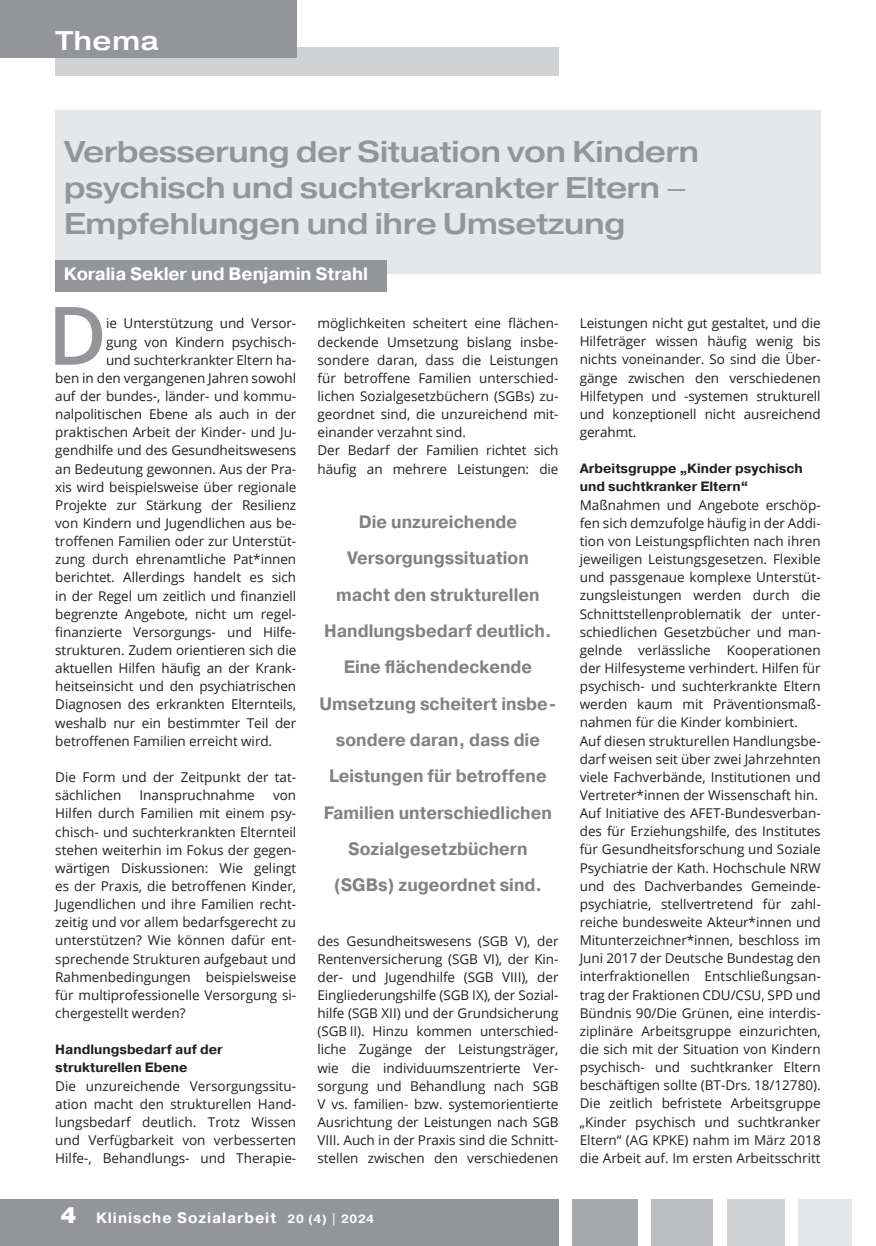
<style>
.page{position:relative;width:876px;height:1246px;background:#fff}
.page>*{position:absolute;margin:0;border:0;box-sizing:border-box;transform-origin:0 0}
.t1{font:600 80.7px "Open Sans";color:#939598}
.t2{font:500 30px/36px "Pragmatica Ext";letter-spacing:-.02em;color:#939598}
.t3{font:500 27px "Pragmatica Ext";letter-spacing:.02em;color:#fff}
.t4{font:700 18px/36.3px "Pragmatica";color:#808285;text-align:center;scale:.95 1}
.t5{font:700 18px "Pragmatica";letter-spacing:-.005em;color:#fff}
.t6{font:700 15px "Pragmatica";letter-spacing:.06em;color:#fff}
.t7{font:13.5px/18.1px "Open Sans";color:#231f20;text-align:justify}
.t8{font:700 13.5px/18.1px "Pragmatica";color:#231f20}
.s1{font-weight:900;font-size:22.5px}
.s2{font-size:12px}
</style>
<div class="page">
<div style="left:0;top:1200px;width:558px;height:46px;background:#939598"></div>
<div style="left:55px;top:47px;width:503px;height:29px;background:#d1d2d4"></div>
<div style="left:0;top:0;width:296px;height:58px;background:#939598"></div>
<div style="left:572px;top:1200px;width:66px;height:46px;background:#a8a9ad"></div>
<div style="left:651px;top:1200px;width:62px;height:46px;background:#bcbdc0"></div>
<div style="left:727px;top:1200px;width:57px;height:46px;background:#d1d2d4"></div>
<div style="left:798px;top:1200px;width:53px;height:46px;background:#e6e7e9"></div>
<div style="left:55px;top:111px;width:766px;height:163px;background:#e6e7e9"></div>
<div style="left:55px;top:260px;width:332px;height:32px;background:#939598"></div>
<h3 class="t3" style="left:55px;top:24px;width:105px">Thema</h3>
<h2 class="t2" style="left:64px;top:134px;width:637px">Verbesserung der Situation von Kindern psychisch und suchterkrankter Eltern –<br>Empfehlungen und ihre Umsetzung</h2>
<h3 class="t5" style="left:64px;top:262px;width:306px">Koralia Sekler und Benjamin Strahl</h3>
<h1 class="t1" style="left:48px;top:280px;width:61px">D</h1>
<p class="t7" style="left:106px;top:314px;width:192px">ie Unterstützung und Versor-</p>
<p class="t7" style="left:106px;top:332px;width:192px">gung von Kindern psychisch-</p>
<p class="t7" style="left:106px;top:350px;width:192px">und suchterkrankter Eltern ha-</p>
<p class="t7" style="left:55px;top:368px;width:242px">ben in den vergangenen Jahren sowohl</p>
<p class="t7" style="left:55px;top:387px;width:242px">auf der bundes-, länder- und kommu-</p>
<p class="t7" style="left:55px;top:405px;width:242px">nalpolitischen Ebene als auch in der</p>
<p class="t7" style="left:55px;top:423px;width:243px">praktischen Arbeit der Kinder- und Ju-</p>
<p class="t7" style="left:55px;top:441px;width:242px">gendhilfe und des Gesundheitswesens</p>
<p class="t7" style="left:55px;top:459px;width:242px">an Bedeutung gewonnen. Aus der Pra-</p>
<p class="t7" style="left:55px;top:477px;width:242px">xis wird beispielsweise über regionale</p>
<p class="t7" style="left:55px;top:495px;width:242px">Projekte zur Stärkung der Resilienz</p>
<p class="t7" style="left:55px;top:514px;width:243px">von Kindern und Jugendlichen aus be-</p>
<p class="t7" style="left:55px;top:532px;width:242px">troffenen Familien oder zur Unterstüt-</p>
<p class="t7" style="left:55px;top:550px;width:242px">zung durch ehrenamtliche Pat*innen</p>
<p class="t7" style="left:55px;top:568px;width:242px">berichtet. Allerdings handelt es sich</p>
<p class="t7" style="left:55px;top:586px;width:242px">in der Regel um zeitlich und finanziell</p>
<p class="t7" style="left:55px;top:604px;width:242px">begrenzte Angebote, nicht um regel-</p>
<p class="t7" style="left:55px;top:622px;width:242px">finanzierte Versorgungs- und Hilfe-</p>
<p class="t7" style="left:55px;top:641px;width:242px">strukturen. Zudem orientieren sich die</p>
<p class="t7" style="left:55px;top:659px;width:242px">aktuellen Hilfen häufig an der Krank-</p>
<p class="t7" style="left:55px;top:677px;width:242px">heitseinsicht und den psychiatrischen</p>
<p class="t7" style="left:55px;top:695px;width:242px">Diagnosen des erkrankten Elternteils,</p>
<p class="t7" style="left:55px;top:713px;width:242px">weshalb nur ein bestimmter Teil der</p>
<p class="t7" style="left:55px;top:731px;width:218px">betroffenen Familien erreicht wird.</p>
<p class="t7" style="left:55px;top:768px;width:242px">Die Form und der Zeitpunkt der tat&shy;sächlichen</p>
<p class="t7" style="left:140px;top:786px;width:117px">Inanspruchnahme</p>
<p class="t7" style="left:55px;top:786px;width:242px;text-indent:218px">von Hilfen durch Familien mit einem psy&shy;chisch- und suchterkrankten Elternteil stehen weiterhin im Fokus der gegen&shy;wärtigen Diskussionen: Wie gelingt es der Praxis, die betroffenen Kinder, Jugendlichen und ihre Familien recht&shy;zeitig und vor allem bedarfsgerecht zu unterstützen? Wie können dafür ent&shy;sprechende Strukturen aufgebaut und Rahmenbedingungen beispielsweise für multiprofessionelle Versorgung si&shy;chergestellt werden?</p>
<p class="t8" style="left:55px;top:1041px;width:169px">Handlungsbedarf auf der strukturellen Ebene</p>
<p class="t7" style="left:55px;top:1076px;width:242px">Die unzureichende Versorgungssitu&shy;ation macht den strukturellen Hand&shy;lungsbedarf deutlich. Trotz Wissen und Verfügbarkeit von verbesserten Hilfe-, Behandlungs- und Therapie-</p>
<p class="t7" style="left:317px;top:314px;width:242px;text-align:left">möglichkeiten scheitert eine flächen&shy;deckende Umsetzung bislang insbe&shy;sondere daran, dass die Leistungen für betroffene Familien unterschied&shy;lichen Sozialgesetzbüchern (SGBs) zu&shy;geordnet sind, die unzureichend mit&shy;einander verzahnt sind.<br>Der Bedarf der Familien richtet sich häufig an mehrere Leistungen: die</p>
<p class="t4" style="left:319px;top:504px;width:251px">Die unzureichende<br>Versorgungssituation macht den strukturellen<br>Handlungsbedarf deutlich.<br>Eine flächendeckende<br>Umsetzung scheitert insbe&shy;sondere daran, dass die<br>Leistungen für betroffene<br>Familien unterschiedlichen<br>Sozialgesetzbüchern (SGBs) zugeordnet sind.</p>
<p class="t7" style="left:317px;top:931px;width:243px">des Gesundheitswesens (SGB V), der Rentenversicherung (SGB VI), der Kin&shy;der- und Jugendhilfe (SGB VIII), der Eingliederungshilfe (SGB IX), der Sozial&shy;hilfe (SGB XII) und der Grundsicherung (SGB II). Hinzu kommen unterschied&shy;liche Zugänge der Leistungsträger, wie die individuumszentrierte Ver&shy;sorgung und Behandlung nach SGB V vs. familien- bzw. systemorientierte Ausrichtung der Leistungen nach SGB VIII. Auch in der Praxis sind die Schnitt&shy;stellen zwischen den verschiedenen</p>
<p class="t6" style="left:60px;top:1208px;width:315px"><span class="s1">4</span> Klinische Sozialarbeit <span class="s2">20 (4) | 2024</span></p>
<p class="t7" style="left:580px;top:314px;width:243px">Leistungen nicht gut gestaltet, und die Hilfeträger wissen häufig wenig bis nichts voneinander. So sind die Über&shy;gänge zwischen den verschiedenen Hilfetypen und -systemen strukturell und konzeptionell nicht ausreichend gerahmt.</p>
<p class="t8" style="left:580px;top:460px;width:224px">Arbeitsgruppe „Kinder psychisch und suchtkranker Eltern“</p>
<p class="t7" style="left:580px;top:495px;width:242px;text-align:left">Maßnahmen und Angebote erschöp&shy;fen sich demzufolge häufig in der Addi&shy;tion von Leistungspflichten nach ihren jeweiligen Leistungsgesetzen. Flexible und passgenaue komplexe Unterstüt&shy;zungsleistungen werden durch die Schnittstellenproblematik der unter&shy;schiedlichen Gesetzbücher und man&shy;gelnde verlässliche Kooperationen der Hilfesysteme verhindert. Hilfen für psychisch- und suchterkrankte Eltern werden kaum mit Präventionsmaß&shy;nahmen für die Kinder kombiniert.<br>Auf diesen strukturellen Handlungsbe&shy;darf weisen seit über zwei Jahrzehnten viele Fachverbände, Institutionen und Vertreter*innen der Wissenschaft hin.<br>Auf Initiative des AFET-Bundesverban&shy;des für Erziehungshilfe, des Institutes für Gesundheitsforschung und Soziale Psychiatrie der Kath. Hochschule NRW und des Dachverbandes Gemeinde&shy;psychiatrie, stellvertretend für zahl&shy;reiche bundesweite Akteur*innen und Mitunterzeichner*innen, beschloss im Juni 2017 der Deutsche Bundestag den interfraktionellen Entschließungsan&shy;trag der Fraktionen CDU/CSU, SPD und Bündnis 90/Die Grünen, eine interdis&shy;ziplinäre Arbeitsgruppe einzurichten, die sich mit der Situation von Kindern psychisch- und suchtkranker Eltern beschäftigen sollte (BT-Drs. 18/12780).<br>Die zeitlich befristete Arbeitsgruppe „Kinder psychisch und suchtkranker Eltern“ (AG KPKE) nahm im März 2018 die Arbeit auf. Im ersten Arbeitsschritt</p>
</div>
